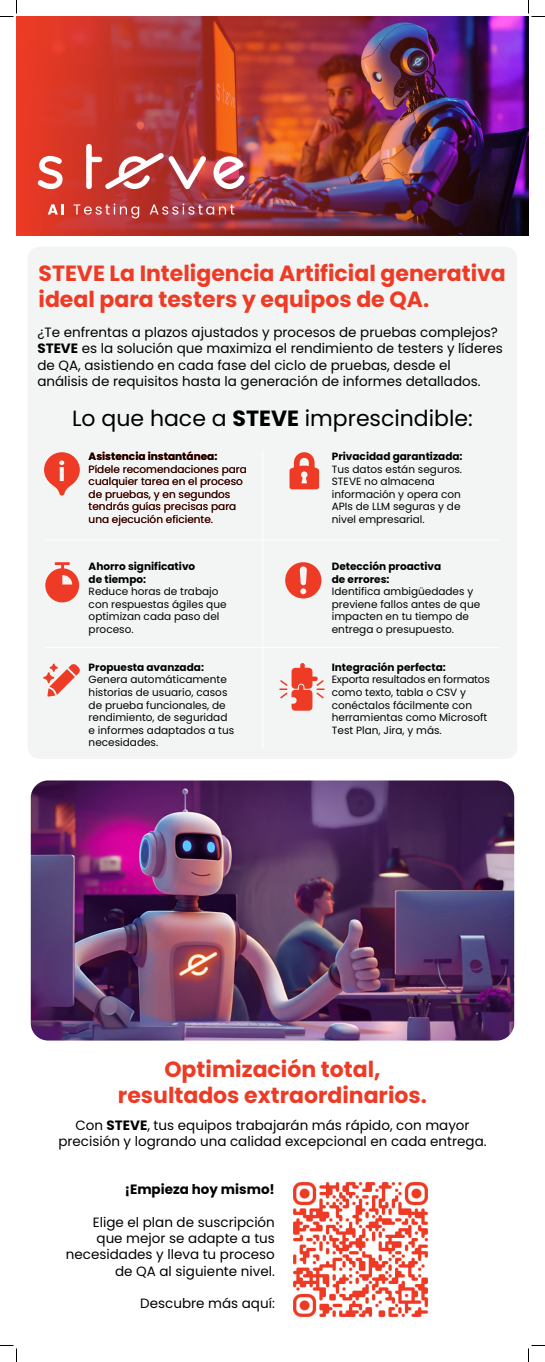
<style>
.page{position:relative;width:545px;height:1362px;background:#fff}
.page>*{position:absolute;margin:0;border:0;box-sizing:border-box;transform-origin:0 0}
.t1{font:700 22px/26.4px "Poppins";color:#ee3b25}
.t2{font:22px "Poppins";color:#000}
.t3{font:13.5px/16.2px "Poppins";color:#000}
.t4{font:700 13.5px "Poppins";color:#000}
.t5{font:10.5px/12.6px "Poppins";color:#000}
.t6{font:700 10.5px/12.6px "Poppins";color:#000}
.s1{font-weight:700}
</style>
<div class="page">
<div style="left:28px;top:247px;width:489px;height:511px;background:#f3f4f4;border-radius:12px"></div>
<svg style="left:44px;top:452px;width:36px;height:43px"></svg>
<img style="left:293px;top:1182px;width:135px;height:135px">
<svg style="left:45px;top:562px;width:34px;height:40px"></svg>
<svg style="left:285px;top:562px;width:36px;height:36px"></svg>
<svg style="left:43px;top:663px;width:37px;height:33px"></svg>
<svg style="left:279px;top:663px;width:46px;height:47px"></svg>
<svg style="left:290px;top:452px;width:29px;height:37px"></svg>
<hr style="left:45px;top:539px;width:455px;height:1px;background:#fff">
<hr style="left:262px;top:450px;width:1px;height:298px;background:#fff">
<hr style="left:45px;top:647px;width:455px;height:1px;background:#fff">
<img style="left:16px;top:16px;width:512px;height:220px">
<svg style="left:38px;top:156px;width:25px;height:33px"></svg>
<svg style="left:86px;top:144px;width:120px;height:45px"></svg>
<svg style="left:214px;top:156px;width:31px;height:33px"></svg>
<svg style="left:48px;top:204px;width:16px;height:10px"></svg>
<svg style="left:74px;top:203px;width:65px;height:15px"></svg>
<svg style="left:150px;top:203px;width:84px;height:12px"></svg>
<img style="left:31px;top:780px;width:483px;height:260px">
<svg style="left:0;top:0;width:17px;height:17px"></svg>
<svg style="left:0;top:1345px;width:17px;height:16px"></svg>
<svg style="left:528px;top:0;width:17px;height:17px"></svg>
<svg style="left:528px;top:1345px;width:17px;height:16px"></svg>
<h1 class="t1" style="left:39px;top:260px;width:469px">STEVE La Inteligencia Artificial generativa ideal para testers y equipos de QA.</h1>
<p class="t3" style="left:37px;top:324px;width:467px">¿Te enfrentas a plazos ajustados y procesos de pruebas complejos?<br><span class="s1">STEVE</span> es la solución que maximiza el rendimiento de testers y líderes de QA, asistiendo en cada fase del ciclo de pruebas, desde el análisis de requisitos hasta la generación de informes detallados.</p>
<h1 class="t2" style="left:72px;top:405px;width:402px">Lo que hace a <span class="s1">STEVE</span> imprescindible:</h1>
<p class="t6" style="left:89px;top:450px;width:130px">Asistencia instantánea:</p>
<p class="t5" style="left:89px;top:462px;width:160px">Pídele recomendaciones para cualquier tarea en el proceso de pruebas, y en segundos tendrás guías precisas para una ejecución eficiente.</p>
<p class="t6" style="left:89px;top:560px;width:108px">Ahorro significativo de tiempo:</p>
<p class="t5" style="left:89px;top:585px;width:140px">Reduce horas de trabajo con respuestas ágiles que optimizan cada paso del proceso.</p>
<p class="t6" style="left:89px;top:661px;width:117px">Propuesta avanzada:</p>
<p class="t5" style="left:89px;top:673px;width:147px">Genera automáticamente historias de usuario, casos de prueba funcionales, de rendimiento, de seguridad e informes adaptados a tus necesidades.</p>
<p class="t6" style="left:332px;top:450px;width:132px">Privacidad garantizada:</p>
<p class="t5" style="left:332px;top:462px;width:132px">Tus datos están seguros.<br>STEVE no almacena información y opera con<br>APIs de LLM seguras y de nivel empresarial.</p>
<p class="t6" style="left:332px;top:560px;width:111px">Detección proactiva de errores:</p>
<p class="t5" style="left:332px;top:585px;width:150px">Identifica ambigüedades y previene fallos antes de que impacten en tu tiempo de entrega o presupuesto.</p>
<p class="t6" style="left:332px;top:661px;width:116px">Integración perfecta:</p>
<p class="t5" style="left:332px;top:673px;width:160px">Exporta resultados en formatos como texto, tabla o CSV y conéctalos fácilmente con herramientas como Microsoft<br>Test Plan, Jira, y más.</p>
<h1 class="t1" style="left:118px;top:1056px;width:311px;text-align:center">Optimización total, resultados extraordinarios.</h1>
<p class="t3" style="left:58px;top:1117px;width:430px;text-align:center">Con <span class="s1">STEVE</span>, tus equipos trabajarán más rápido, con mayor precisión y logrando una calidad excepcional en cada entrega.</p>
<p class="t4" style="left:125px;top:1181px;width:152px">¡Empieza hoy mismo!</p>
<p class="t3" style="left:66px;top:1214px;width:211px;text-align:right">Elige el plan de suscripción que mejor se adapte a tus necesidades y lleva tu proceso de QA al siguiente nivel.</p>
<p class="t3" style="left:140px;top:1295px;width:136px">Descubre más aquí:</p>
</div>
